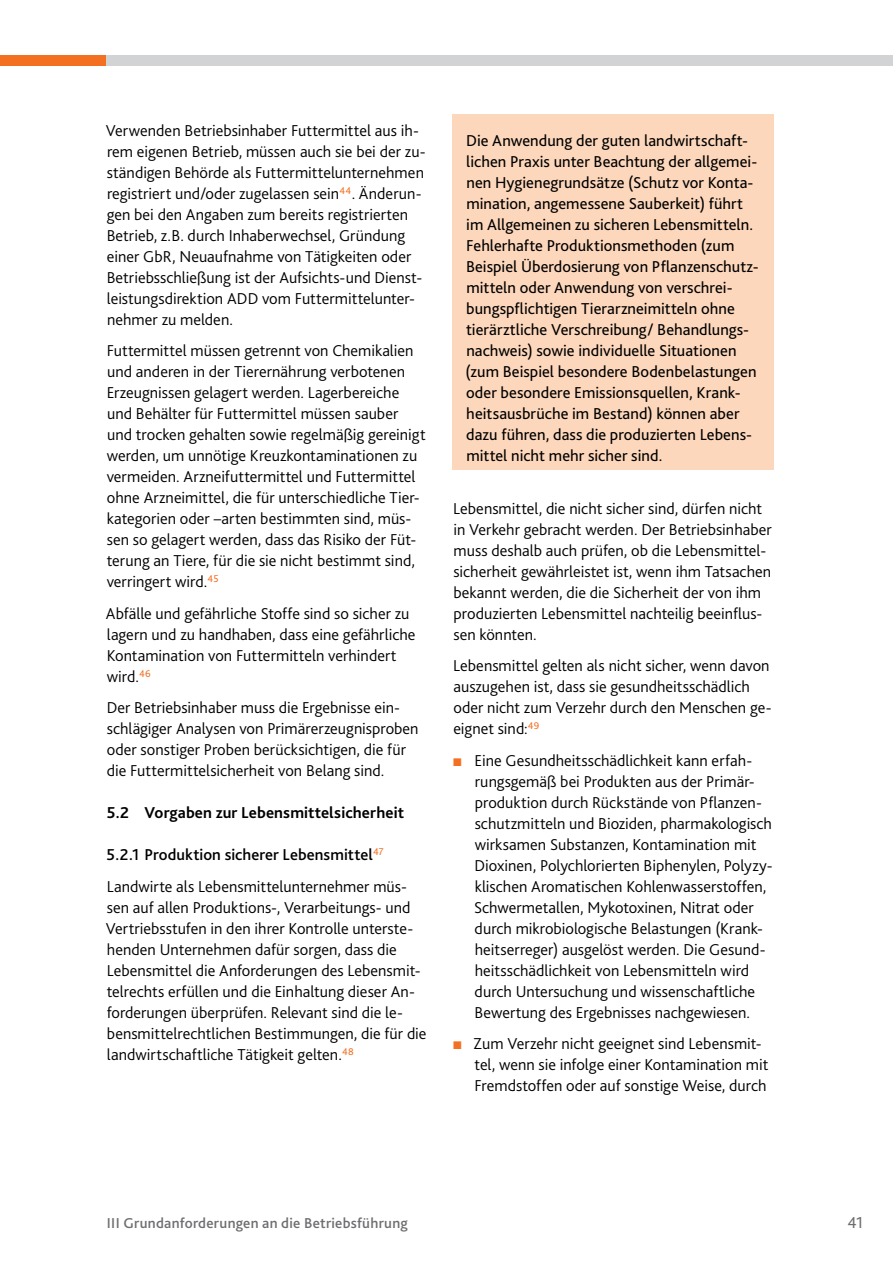
<style>
.page{position:relative;width:893px;height:1263px;background:#fff}
.page>*{position:absolute;margin:0;border:0;box-sizing:border-box;transform-origin:0 0}
.Fließtext{font:300 16.5px/21px "Bliss 2";color:#000}
.Textkasten{font:16.5px/21px "Bliss 2";color:#000}
.Überschrift_3{font:500 16.5px "Bliss 2";letter-spacing:.005em;color:#000}
.Überschrift_2{font:700 16.5px "Bliss 2";letter-spacing:.01em;color:#000}
.t1{font:16.5px "Bliss 2";color:#6d6e71}
.t2{font:500 15px "Bliss 2";letter-spacing:.015em;color:#6d6e71}
.s1{font-family:"Arial";font-weight:400;color:#f37023}
</style>
<div class="page">
<div style="left:0;top:55px;width:106px;height:11px;background:#f37023"></div>
<div style="left:106px;top:55px;width:787px;height:11px;background:#d1d3d4"></div>
<div style="left:453px;top:115px;width:321px;height:355px;background:#fdd7bb"></div>
<p class="Fließtext" style="left:106px;top:119px;width:321px">Verwenden Betriebsinhaber Futtermittel aus ih&shy;rem eigenen Betrieb, müssen auch sie bei der zu&shy;ständigen Behörde als Futtermittelunternehmen registriert und/oder zugelassen sein<sup>44</sup>. Änderun&shy;gen bei den Angaben zum bereits registrierten Betrieb, z.B. durch Inhaberwechsel, Gründung einer GbR, Neuaufnahme von Tätigkeiten oder Betriebsschließung ist der Aufsichts-und Dienst&shy;leistungsdirektion ADD vom Futtermittelunter&shy;nehmer zu melden.</p>
<p class="Fließtext" style="left:107px;top:340px;width:321px">Futtermittel müssen getrennt von Chemikalien und anderen in der Tierernährung verbotenen Erzeugnissen gelagert werden. Lagerbereiche und Behälter für Futtermittel müssen sauber und trocken gehalten sowie regelmäßig gereinigt werden, um unnötige Kreuzkontaminationen zu vermeiden. Arzneifuttermittel und Futtermittel ohne Arzneimittel, die für unterschiedliche Tier&shy;kategorien oder –arten bestimmten sind, müs&shy;sen so gelagert werden, dass das Risiko der Füt&shy;terung an Tiere, für die sie nicht bestimmt sind, verringert wird.<sup>45</sup></p>
<p class="Fließtext" style="left:106px;top:602px;width:311px">Abfälle und gefährliche Stoffe sind so sicher zu lagern und zu handhaben, dass eine gefährliche Kontamination von Futtermitteln verhindert wird.<sup>46</sup></p>
<p class="Fließtext" style="left:107px;top:697px;width:313px">Der Betriebsinhaber muss die Ergebnisse ein&shy;schlägiger Analysen von Primärerzeugnisproben oder sonstiger Proben berücksichtigen, die für die Futtermittelsicherheit von Belang sind.</p>
<h3 class="Überschrift_2" style="left:107px;top:803px;width:299px">5.2 Vorgaben zur Lebensmittelsicherheit</h3>
<p class="Überschrift_3" style="left:107px;top:845px;width:279px">5.2.1 Produktion sicherer Lebensmittel<sup>47</sup></p>
<p class="Fließtext" style="left:106px;top:875px;width:322px">Landwirte als Lebensmittelunternehmer müs&shy;sen auf allen Produktions-, Verarbeitungs- und Vertriebsstufen in den ihrer Kontrolle unterste&shy;henden Unternehmen dafür sorgen, dass die Lebensmittel die Anforderungen des Lebensmit&shy;telrechts erfüllen und die Einhaltung dieser An&shy;forderungen überprüfen. Relevant sind die le&shy;bensmittelrechtlichen Bestimmungen, die für die landwirtschaftliche Tätigkeit gelten.<sup>48</sup></p>
<p class="Textkasten" style="left:466px;top:130px;width:295px">Die Anwendung der guten landwirtschaft&shy;lichen Praxis unter Beachtung der allgemei&shy;nen Hygienegrundsätze (Schutz vor Konta&shy;mination, angemessene Sauberkeit) führt im Allgemeinen zu sicheren Lebensmitteln.<br>Fehlerhafte Produktionsmethoden (zum Beispiel Überdosierung von Pflanzenschutz&shy;mitteln oder Anwendung von verschrei&shy;bungspflichtigen Tierarzneimitteln ohne tierärztliche Verschreibung/ Behandlungs&shy;nachweis) sowie individuelle Situationen (zum Beispiel besondere Bodenbelastungen oder besondere Emissionsquellen, Krank&shy;heitsausbrüche im Bestand) können aber dazu führen, dass die produzierten Lebens&shy;mittel nicht mehr sicher sind.</p>
<p class="Fließtext" style="left:453px;top:497px;width:320px">Lebensmittel, die nicht sicher sind, dürfen nicht in Verkehr gebracht werden. Der Betriebsinhaber muss deshalb auch prüfen, ob die Lebensmittel&shy;sicherheit gewährleistet ist, wenn ihm Tatsachen bekannt werden, die die Sicherheit der von ihm produzierten Lebensmittel nachteilig beeinflus&shy;sen könnten.</p>
<p class="Fließtext" style="left:453px;top:655px;width:320px">Lebensmittel gelten als nicht sicher, wenn davon auszugehen ist, dass sie gesundheitsschädlich oder nicht zum Verzehr durch den Menschen ge&shy;eignet sind:<sup>49</sup></p>
<p class="Fließtext" style="left:474px;top:749px;width:300px;text-indent:-21px"><span class="s1">■</span> Eine Gesundheitsschädlichkeit kann erfah&shy;rungsgemäß bei Produkten aus der Primär&shy;produktion durch Rückstände von Pflanzen&shy;schutzmitteln und Bioziden, pharmakologisch wirksamen Substanzen, Kontamination mit Dioxinen, Polychlorierten Biphenylen, Polyzy&shy;klischen Aromatischen Kohlenwasserstoffen, Schwermetallen, Mykotoxinen, Nitrat oder durch mikrobiologische Belastungen (Krank&shy;heitserreger) ausgelöst werden. Die Gesund&shy;heitsschädlichkeit von Lebensmitteln wird durch Untersuchung und wissenschaftliche Bewertung des Ergebnisses nachgewiesen.</p>
<p class="Fließtext" style="left:474px;top:1033px;width:296px;text-indent:-22px"><span class="s1">■</span> Zum Verzehr nicht geeignet sind Lebensmit&shy;tel, wenn sie infolge einer Kontamination mit<br>Fremdstoffen oder auf sonstige Weise, durch</p>
<p class="t2" style="left:107px;top:1214px;width:303px">III Grundanforderungen an die Betriebsführung</p>
<p class="t1" style="left:847px;top:1212px;width:17px">41</p>
</div>
